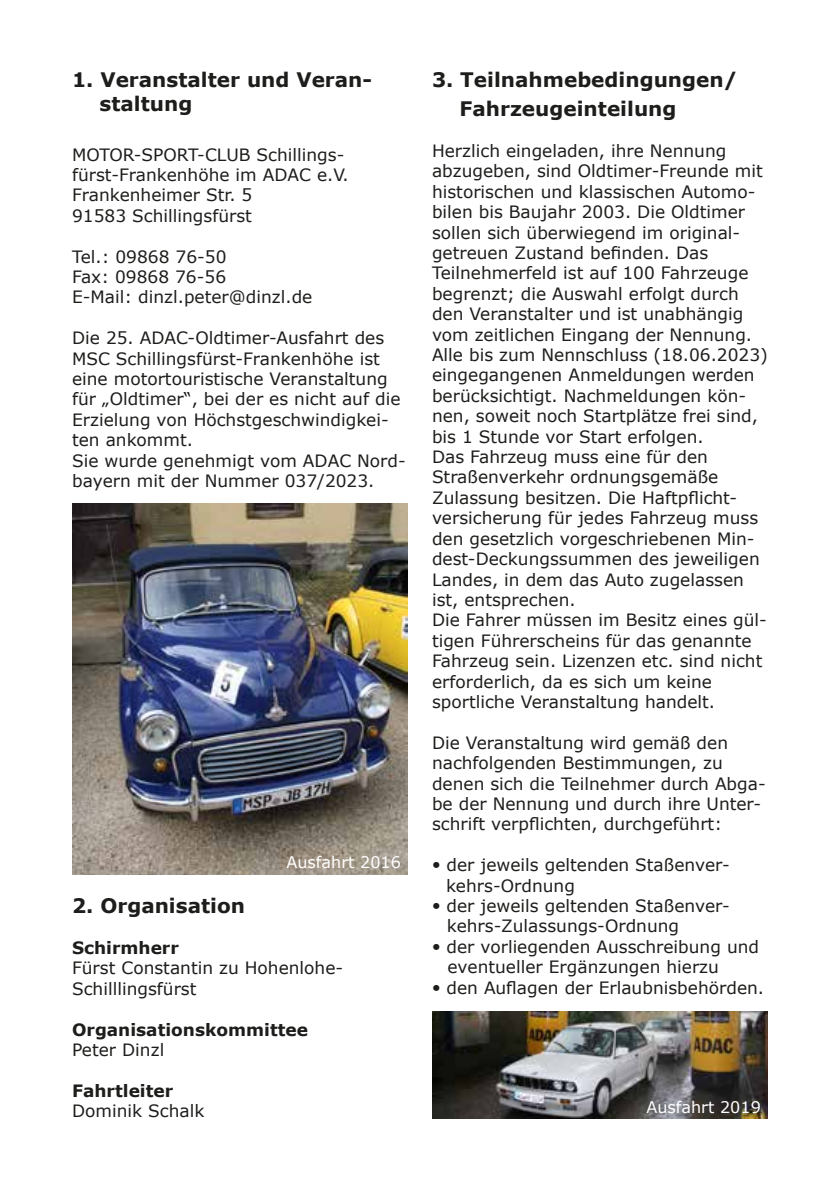
<style>
.page{position:relative;width:840px;height:1191px;background:#fff}
.page>*{position:absolute;margin:0;border:0;box-sizing:border-box;transform-origin:0 0}
.t1{font:700 20px/24px "Verdana";color:#1d1d1b}
.t2{font:17px/20.4px "Verdana";color:#1d1d1b}
.t3{font:700 17px "Verdana";color:#1d1d1b}
.t4{font:16px "Verdana";color:#fff}
.s1{font-family:"Helvetica Neue LT Std";font-weight:300}
</style>
<div class="page">
<img style="left:72px;top:504px;width:336px;height:370px">
<img style="left:432px;top:1011px;width:335px;height:107px">
<p class="t1" style="left:99px;top:68px;width:274px;text-indent:-27px">1. Veranstalter und Veran&shy;staltung</p>
<p class="t2" style="left:72px;top:144px;width:278px">MOTOR-SPORT-CLUB Schillings&shy;fürst-Frankenhöhe im ADAC e.V.<br>Frankenheimer Str. 5<br>91583 Schillingsfürst</p>
<p class="t2" style="left:72px;top:246px;width:242px">Tel.: 09868 76-50<br>Fax: 09868 76-56<br>E-Mail: dinzl.peter@dinzl.de</p>
<p class="t2" style="left:72px;top:328px;width:335px">Die 25. ADAC-Oldtimer-Ausfahrt des MSC Schillingsfürst-Frankenhöhe ist eine motortouristische Veranstaltung für „Oldtimer“, bei der es nicht auf die Erzielung von Höchstgeschwindigkei&shy;ten ankommt.<br>Sie wurde genehmigt vom ADAC Nord&shy;bayern mit der Nummer 037/2023.</p>
<p class="t4" style="left:286px;top:851px;width:116px">Ausfahrt 2016</p>
<p class="t1" style="left:72px;top:893px;width:174px">2. Organisation</p>
<p class="t3" style="left:72px;top:935px;width:108px">Schirmherr</p>
<p class="t2" style="left:72px;top:958px;width:272px">Fürst Constantin zu Hohenlohe-<br>Schilllingsfürst</p>
<p class="t3" style="left:72px;top:1017px;width:237px">Organisationskommittee</p>
<p class="t2" style="left:72px;top:1039px;width:94px">Peter Dinzl</p>
<p class="t3" style="left:72px;top:1078px;width:103px">Fahrtleiter</p>
<p class="t2" style="left:72px;top:1100px;width:134px">Dominik Schalk</p>
<p class="t1" style="left:459px;top:65px;width:279px;line-height:28.8px;text-indent:-27px">3. Teilnahmebedingungen/<br>Fahrzeugeinteilung</p>
<p class="t2" style="left:432px;top:140px;width:337px">Herzlich eingeladen, ihre Nennung abzugeben, sind Oldtimer-Freunde mit historischen und klassischen Automo&shy;bilen bis Baujahr 2003. Die Oldtimer sollen sich überwiegend im original&shy;getreuen Zustand befinden. Das Teilnehmerfeld ist auf 100 Fahrzeuge begrenzt; die Auswahl erfolgt durch den Veranstalter und ist unabhängig vom zeitlichen Eingang der Nennung.<br>Alle bis zum Nennschluss (18.06.2023) eingegangenen Anmeldungen werden berücksichtigt. Nachmeldungen kön&shy;nen, soweit noch Startplätze frei sind, bis 1 Stunde vor Start erfolgen.<br>Das Fahrzeug muss eine für den Straßenverkehr ordnungsgemäße Zulassung besitzen. Die Haftpflicht&shy;versicherung für jedes Fahrzeug muss den gesetzlich vorgeschriebenen Min&shy;dest-Deckungssummen des jeweiligen Landes, in dem das Auto zugelassen ist, entsprechen.<br>Die Fahrer müssen im Besitz eines gül&shy;tigen Führerscheins für das genannte Fahrzeug sein. Lizenzen etc. sind nicht erforderlich, da es sich um keine sportliche Veranstaltung handelt.</p>
<p class="t2" style="left:432px;top:732px;width:335px">Die Veranstaltung wird gemäß den nachfolgenden Bestimmungen, zu denen sich die Teilnehmer durch Abga&shy;be der Nennung und durch ihre Unter&shy;schrift verpflichten, durchgeführt:</p>
<p class="t2" style="left:446px;top:854px;width:285px;text-indent:-14px"><span class="s1">•</span> der jeweils geltenden Staßenver&shy;kehrs-Ordnung</p>
<p class="t2" style="left:446px;top:895px;width:284px;text-indent:-15px"><span class="s1">•</span> der jeweils geltenden Staßenver&shy;kehrs-Zulassungs-Ordnung</p>
<p class="t2" style="left:447px;top:936px;width:313px;text-indent:-15px"><span class="s1">•</span> der vorliegenden Ausschreibung und eventueller Ergänzungen hierzu</p>
<p class="t2" style="left:432px;top:977px;width:333px"><span class="s1">•</span> den Auflagen der Erlaubnisbehörden.</p>
<p class="t4" style="left:646px;top:1096px;width:116px">Ausfahrt 2019</p>
</div>
